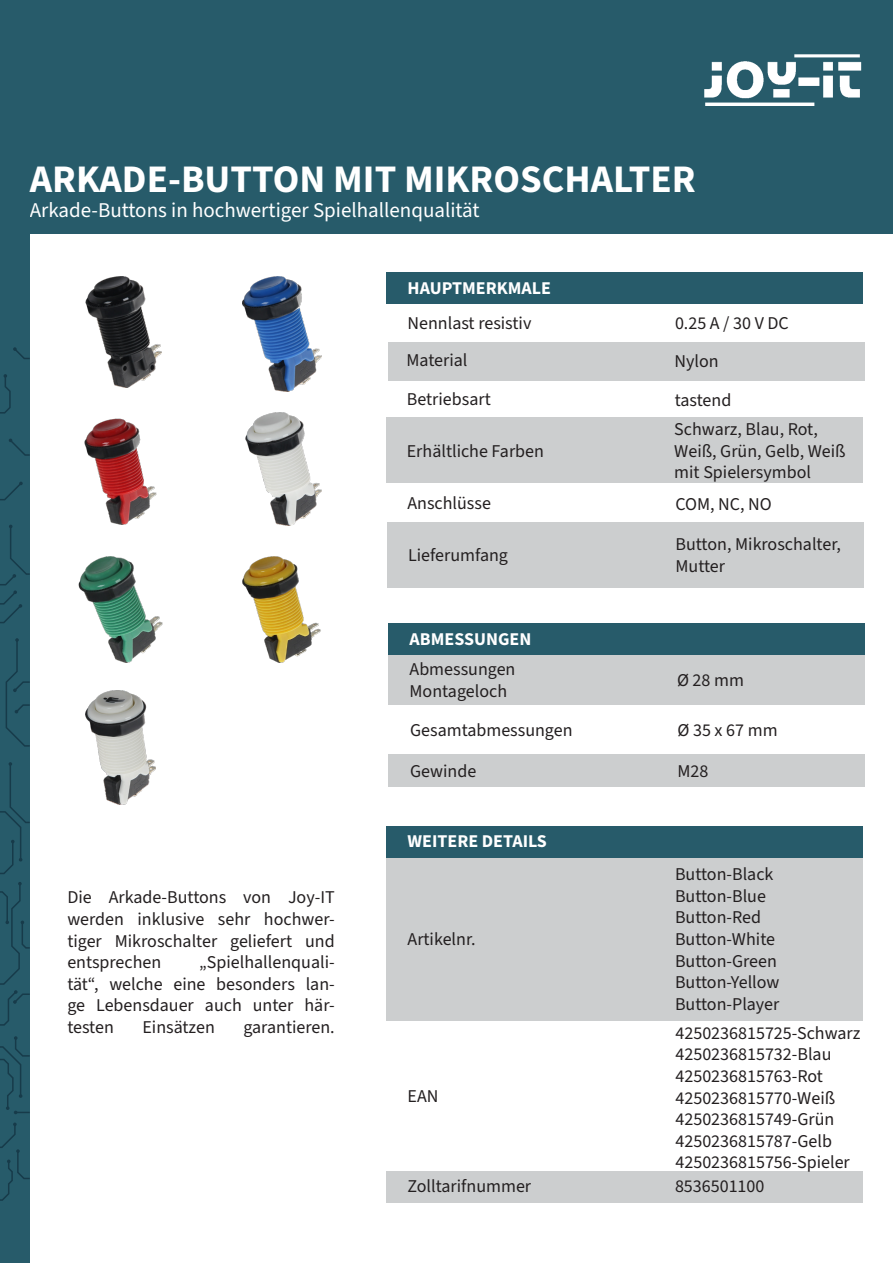
<style>
.page{position:relative;width:893px;height:1263px;background:#fff}
.page>*{position:absolute;margin:0;border:0;box-sizing:border-box;transform-origin:0 0}
.t1{font:700 39px "Source Sans 3";color:#fff}
.t2{font:21px "Source Sans 3";color:#fff}
.t3{font:18px/21.6px "Source Sans 3";color:#231f20}
.t4{font:700 18px "Source Sans 3";color:#fff}
</style>
<div class="page">
<div style="left:389px;top:755px;width:476px;height:32px;background:#cccecf"></div>
<div style="left:387px;top:417px;width:476px;height:66px;background:#cccecf"></div>
<div style="left:386px;top:1170px;width:476px;height:32px;background:#cccecf"></div>
<div style="left:388px;top:655px;width:476px;height:50px;background:#cccecf"></div>
<div style="left:388px;top:342px;width:476px;height:39px;background:#cccecf"></div>
<div style="left:0;top:0;width:893px;height:234px;background:#275b6a"></div>
<img style="left:704px;top:54px;width:158px;height:52px">
<div style="left:0;top:208px;width:30px;height:1055px;background:#275b6a"></div>
<div style="left:386px;top:272px;width:476px;height:32px;background:#275b6a"></div>
<div style="left:388px;top:623px;width:476px;height:32px;background:#275b6a"></div>
<svg style="left:0;top:1122px;width:30px;height:79px"></svg>
<svg style="left:0;top:1036px;width:30px;height:78px"></svg>
<svg style="left:0;top:882px;width:30px;height:144px"></svg>
<svg style="left:0;top:762px;width:30px;height:112px"></svg>
<svg style="left:5px;top:638px;width:25px;height:109px"></svg>
<svg style="left:0;top:525px;width:30px;height:99px"></svg>
<svg style="left:0;top:482px;width:23px;height:19px"></svg>
<svg style="left:9px;top:438px;width:21px;height:18px"></svg>
<svg style="left:0;top:374px;width:11px;height:40px"></svg>
<svg style="left:13px;top:347px;width:17px;height:12px"></svg>
<div style="left:386px;top:857px;width:476px;height:164px;background:#cccecf"></div>
<div style="left:386px;top:825px;width:476px;height:32px;background:#275b6a"></div>
<img style="left:85px;top:276px;width:76px;height:112px">
<img style="left:242px;top:557px;width:79px;height:105px">
<img style="left:78px;top:556px;width:85px;height:107px">
<img style="left:84px;top:419px;width:73px;height:106px">
<img style="left:242px;top:277px;width:79px;height:114px">
<img style="left:245px;top:413px;width:77px;height:113px">
<img style="left:85px;top:691px;width:71px;height:113px">
<div style="left:387px;top:523px;width:476px;height:65px;background:#cccecf"></div>
<p class="t1" style="left:30px;top:154px;width:667px">ARKADE-BUTTON MIT MIKROSCHALTER</p>
<p class="t2" style="left:30px;top:197px;width:451px">Arkade-Buttons in hochwertiger Spielhallenqualität</p>
<p class="t4" style="left:408px;top:276px;width:145px">HAUPTMERKMALE</p>
<p class="t3" style="left:408px;top:312px;width:125px">Nennlast resistiv</p>
<p class="t3" style="left:675px;top:312px;width:115px">0.25 A / 30 V DC</p>
<p class="t3" style="left:406px;top:349px;width:63px">Material</p>
<p class="t3" style="left:674px;top:350px;width:46px">Nylon</p>
<p class="t3" style="left:407px;top:388px;width:85px">Betriebsart</p>
<p class="t3" style="left:675px;top:389px;width:58px">tastend</p>
<p class="t3" style="left:407px;top:440px;width:139px">Erhältliche Farben</p>
<p class="t3" style="left:674px;top:418px;width:173px">Schwarz, Blau, Rot,<br>Weiß, Grün, Gelb, Weiß mit Spielersymbol</p>
<p class="t3" style="left:407px;top:492px;width:85px">Anschlüsse</p>
<p class="t3" style="left:675px;top:493px;width:98px">COM, NC, NO</p>
<p class="t3" style="left:408px;top:544px;width:101px">Lieferumfang</p>
<p class="t3" style="left:675px;top:533px;width:167px">Button, Mikroschalter,<br>Mutter</p>
<p class="t4" style="left:410px;top:627px;width:123px">ABMESSUNGEN</p>
<p class="t3" style="left:410px;top:658px;width:107px">Abmessungen<br>Montageloch</p>
<p class="t3" style="left:677px;top:669px;width:68px">Ø 28 mm</p>
<p class="t3" style="left:410px;top:719px;width:164px">Gesamtabmessungen</p>
<p class="t3" style="left:678px;top:719px;width:102px">Ø 35 x 67 mm</p>
<p class="t3" style="left:410px;top:760px;width:68px">Gewinde</p>
<p class="t3" style="left:678px;top:760px;width:32px">M28</p>
<p class="t3" style="left:67px;top:887px;width:269px;text-align:justify">Die Arkade-Buttons von Joy-IT werden inklusive sehr hochwer&shy;tiger Mikroschalter geliefert und entsprechen</p>
<p class="t3" style="left:67px;top:951px;width:269px;text-align:justify;text-indent:132px">„Spielhallenquali&shy;tät“, welche eine besonders lan&shy;ge Lebensdauer auch unter här&shy;testen</p>
<p class="t3" style="left:142px;top:1016px;width:74px">Einsätzen</p>
<p class="t3" style="left:243px;top:1016px;width:93px">garantieren.</p>
<p class="t4" style="left:408px;top:830px;width:141px">WEITERE DETAILS</p>
<p class="t3" style="left:408px;top:928px;width:70px">Artikelnr.</p>
<p class="t3" style="left:408px;top:1085px;width:32px">EAN</p>
<p class="t3" style="left:675px;top:863px;width:100px">Button-Black</p>
<p class="t3" style="left:675px;top:885px;width:93px">Button-Blue</p>
<p class="t3" style="left:675px;top:907px;width:88px">Button-Red</p>
<p class="t3" style="left:675px;top:928px;width:102px">Button-White</p>
<p class="t3" style="left:675px;top:950px;width:104px">Button-Green</p>
<p class="t3" style="left:675px;top:971px;width:106px">Button-Yellow</p>
<p class="t3" style="left:675px;top:993px;width:106px">Button-Player</p>
<p class="t3" style="left:675px;top:1022px;width:186px">4250236815725-Schwarz</p>
<p class="t3" style="left:675px;top:1043px;width:157px">4250236815732-Blau</p>
<p class="t3" style="left:675px;top:1065px;width:149px">4250236815763-Rot</p>
<p class="t3" style="left:675px;top:1087px;width:161px">4250236815770-Weiß</p>
<p class="t3" style="left:675px;top:1108px;width:160px">4250236815749-Grün</p>
<p class="t3" style="left:675px;top:1130px;width:158px">4250236815787-Gelb</p>
<p class="t3" style="left:675px;top:1151px;width:176px">4250236815756-Spieler</p>
<p class="t3" style="left:408px;top:1176px;width:125px">Zolltarifnummer</p>
<p class="t3" style="left:675px;top:1176px;width:91px">8536501100</p>
</div>
